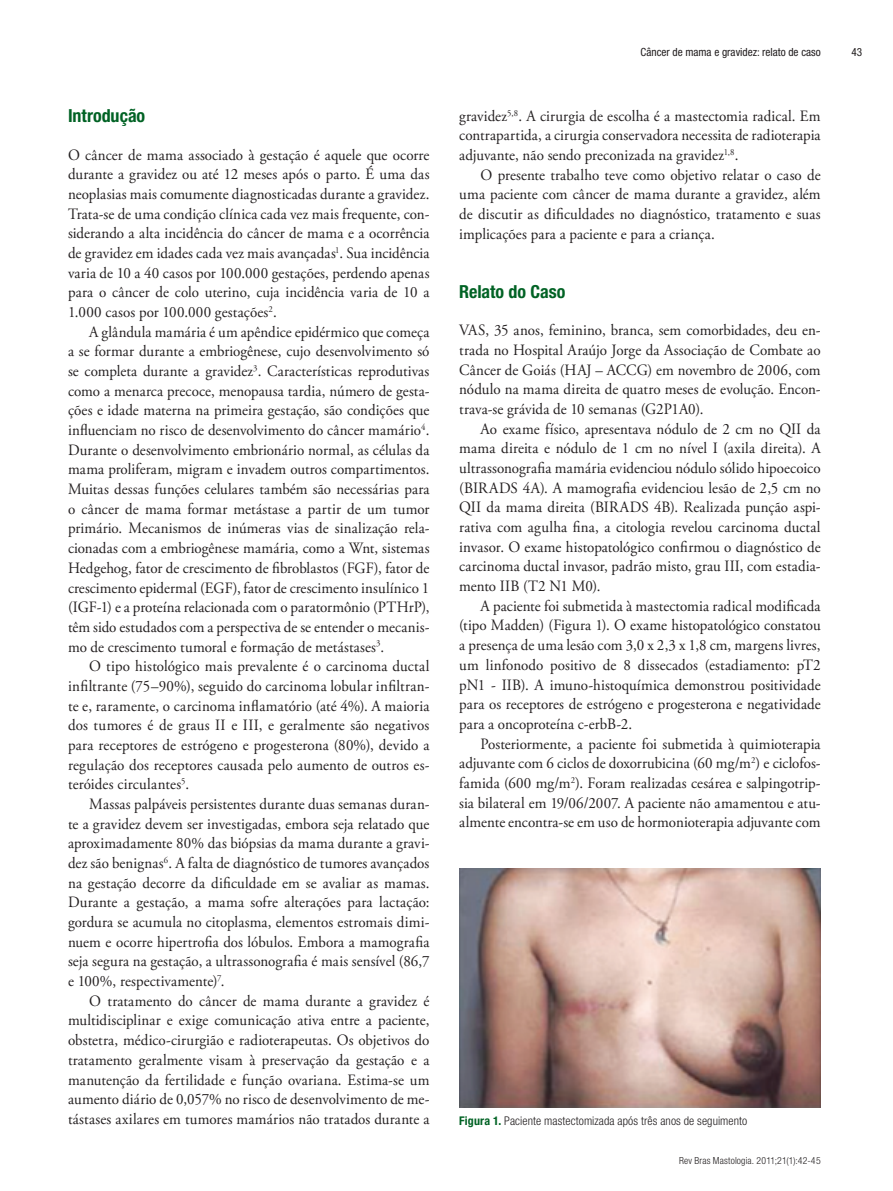
<style>
.page{position:relative;width:893px;height:1191px;background:#fff}
.page>*{position:absolute;margin:0;border:0;box-sizing:border-box;transform-origin:0 0}
.z04_0_sub1{font:700 condensed 18px "Helvetica Neue LT Std";color:#006224}
.z05_1_texto_txt{font:15.75px/19.6px "Adobe Garamond Pro";letter-spacing:.005em;color:#231f20;text-align:justify;scale:.95 1}
.z05_0_texto-primeira{font:15.75px/19.6px "Adobe Garamond Pro";letter-spacing:.005em;color:#231f20;text-align:justify;scale:.95 1}
.z07_0_figura-titulo{font:300 condensed 12px "Helvetica Neue LT Std";letter-spacing:.01em;color:#231f20}
.z08_1_cabecalho_titu{font:condensed 11.25px "Helvetica Neue LT Std";color:#231f20}
.z08_0_rodape{font:300 condensed 9.75px "Helvetica Neue LT Std";letter-spacing:.015em;color:#231f20}
.s1{font-weight:700;color:#006224}
</style>
<div class="page">
<img style="left:459px;top:868px;width:362px;height:239px">
<p class="z04_0_sub1" style="left:68px;top:105px;width:79px">Introdução</p>
<p class="z05_0_texto-primeira" style="left:68px;top:145px;width:382px">O câncer de mama associado à gestação é aquele que ocorre durante a gravidez ou até 12 meses após o parto. É uma das neoplasias mais comumente diagnosticadas durante a gravidez.<br>Trata-se de uma condição clínica cada vez mais frequente, con&shy;siderando a alta incidência do câncer de mama e a ocorrência de gravidez em idades cada vez mais avançadas<sup>1</sup>. Sua incidência varia de 10 a 40 casos por 100.000 gestações, perdendo apenas para o câncer de colo uterino, cuja incidência varia de 10 a 1.000 casos por 100.000 gestações<sup>2</sup>.</p>
<p class="z05_1_texto_txt" style="left:68px;top:322px;width:382px;text-indent:21px">A glândula mamária é um apêndice epidérmico que começa a se formar durante a embriogênese, cujo desenvolvimento só se completa durante a gravidez<sup>3</sup>. Características reprodutivas como a menarca precoce, menopausa tardia, número de gesta&shy;ções e idade materna na primeira gestação, são condições que influenciam no risco de desenvolvimento do câncer mamário<sup>4</sup>.<br>Durante o desenvolvimento embrionário normal, as células da mama proliferam, migram e invadem outros compartimentos.<br>Muitas dessas funções celulares também são necessárias para o câncer de mama formar metástase a partir de um tumor primário. Mecanismos de inúmeras vias de sinalização rela&shy;cionadas com a embriogênese mamária, como a Wnt, sistemas Hedgehog, fator de crescimento de fibroblastos (FGF), fator de crescimento epidermal (EGF), fator de crescimento insulínico 1 (IGF-1) e a proteína relacionada com o paratormônio (PTHrP), têm sido estudados com a perspectiva de se entender o mecanis&shy;mo de crescimento tumoral e formação de metástases<sup>3</sup>.</p>
<p class="z05_1_texto_txt" style="left:68px;top:657px;width:382px;text-indent:21px">O tipo histológico mais prevalente é o carcinoma ductal infiltrante (75–90%), seguido do carcinoma lobular infiltran&shy;te e, raramente, o carcinoma inflamatório (até 4%). A maioria dos tumores é de graus II e III, e geralmente são negativos para receptores de estrógeno e progesterona (80%), devido a regulação dos receptores causada pelo aumento de outros es&shy;teróides circulantes<sup>5</sup>.</p>
<p class="z05_1_texto_txt" style="left:68px;top:794px;width:382px;text-indent:21px">Massas palpáveis persistentes durante duas semanas duran&shy;te a gravidez devem ser investigadas, embora seja relatado que aproximadamente 80% das biópsias da mama durante a gravi&shy;dez são benignas<sup>6</sup>. A falta de diagnóstico de tumores avançados na gestação decorre da dificuldade em se avaliar as mamas.<br>Durante a gestação, a mama sofre alterações para lactação: gordura se acumula no citoplasma, elementos estromais dimi&shy;nuem e ocorre hipertrofia dos lóbulos. Embora a mamografia seja segura na gestação, a ultrassonografia é mais sensível (86,7 e 100%, respectivamente)<sup>7</sup>.</p>
<p class="z05_1_texto_txt" style="left:68px;top:991px;width:382px;text-indent:21px">O tratamento do câncer de mama durante a gravidez é multidisciplinar e exige comunicação ativa entre a paciente, obstetra, médico-cirurgião e radioterapeutas. Os objetivos do tratamento geralmente visam à preservação da gestação e a manutenção da fertilidade e função ovariana. Estima-se um aumento diário de 0,057% no risco de desenvolvimento de me&shy;tástases axilares em tumores mamários não tratados durante a</p>
<p class="z08_1_cabecalho_titu" style="left:641px;top:46px;width:182px">Câncer de mama e gravidez: relato de caso</p>
<p class="z08_1_cabecalho_titu" style="left:851px;top:46px;width:12px">43</p>
<p class="z05_1_texto_txt" style="left:459px;top:106px;width:382px">gravidez<sup>5,8</sup>. A cirurgia de escolha é a mastectomia radical. Em contrapartida, a cirurgia conservadora necessita de radioterapia adjuvante, não sendo preconizada na gravidez<sup>1,8</sup>.</p>
<p class="z05_1_texto_txt" style="left:459px;top:165px;width:382px;text-indent:21px">O presente trabalho teve como objetivo relatar o caso de uma paciente com câncer de mama durante a gravidez, além de discutir as dificuldades no diagnóstico, tratamento e suas implicações para a paciente e para a criança.</p>
<p class="z04_0_sub1" style="left:459px;top:280px;width:108px">Relato do Caso</p>
<p class="z05_0_texto-primeira" style="left:459px;top:321px;width:382px">VAS, 35 anos, feminino, branca, sem comorbidades, deu en&shy;trada no Hospital Araújo Jorge da Associação de Combate ao Câncer de Goiás (HAJ – ACCG) em novembro de 2006, com nódulo na mama direita de quatro meses de evolução. Encon&shy;trava-se grávida de 10 semanas (G2P1A0).</p>
<p class="z05_1_texto_txt" style="left:459px;top:419px;width:382px;text-indent:21px">Ao exame físico, apresentava nódulo de 2 cm no QII da mama direita e nódulo de 1 cm no nível I (axila direita). A ultrassonografia mamária evidenciou nódulo sólido hipoecoico (BIRADS 4A). A mamografia evidenciou lesão de 2,5 cm no QII da mama direita (BIRADS 4B). Realizada punção aspi&shy;rativa com agulha fina, a citologia revelou carcinoma ductal invasor. O exame histopatológico confirmou o diagnóstico de carcinoma ductal invasor, padrão misto, grau III, com estadia&shy;mento IIB (T2 N1 M0).</p>
<p class="z05_1_texto_txt" style="left:459px;top:596px;width:382px;text-indent:21px">A paciente foi submetida à mastectomia radical modificada (tipo Madden) (Figura 1). O exame histopatológico constatou a presença de uma lesão com 3,0 x 2,3 x 1,8 cm, margens livres, um linfonodo positivo de 8 dissecados (estadiamento: pT2 pN1 - IIB). A imuno-histoquímica demonstrou positividade para os receptores de estrógeno e progesterona e negatividade para a oncoproteína c-erbB-2.</p>
<p class="z05_1_texto_txt" style="left:459px;top:734px;width:382px;text-indent:21px">Posteriormente, a paciente foi submetida à quimioterapia adjuvante com 6 ciclos de doxorrubicina (60 mg/m<sup>2</sup>) e ciclofos&shy;famida (600 mg/m<sup>2</sup>). Foram realizadas cesárea e salpingotrip&shy;sia bilateral em 19/06/2007. A paciente não amamentou e atu&shy;almente encontra-se em uso de hormonioterapia adjuvante com</p>
<p class="z07_0_figura-titulo" style="left:459px;top:1113px;width:289px"><span class="s1">Figura 1.</span> Paciente mastectomizada após três anos de seguimento</p>
<p class="z08_0_rodape" style="left:679px;top:1155px;width:143px">Rev Bras Mastologia. 2011;21(1):42-45</p>
</div>
